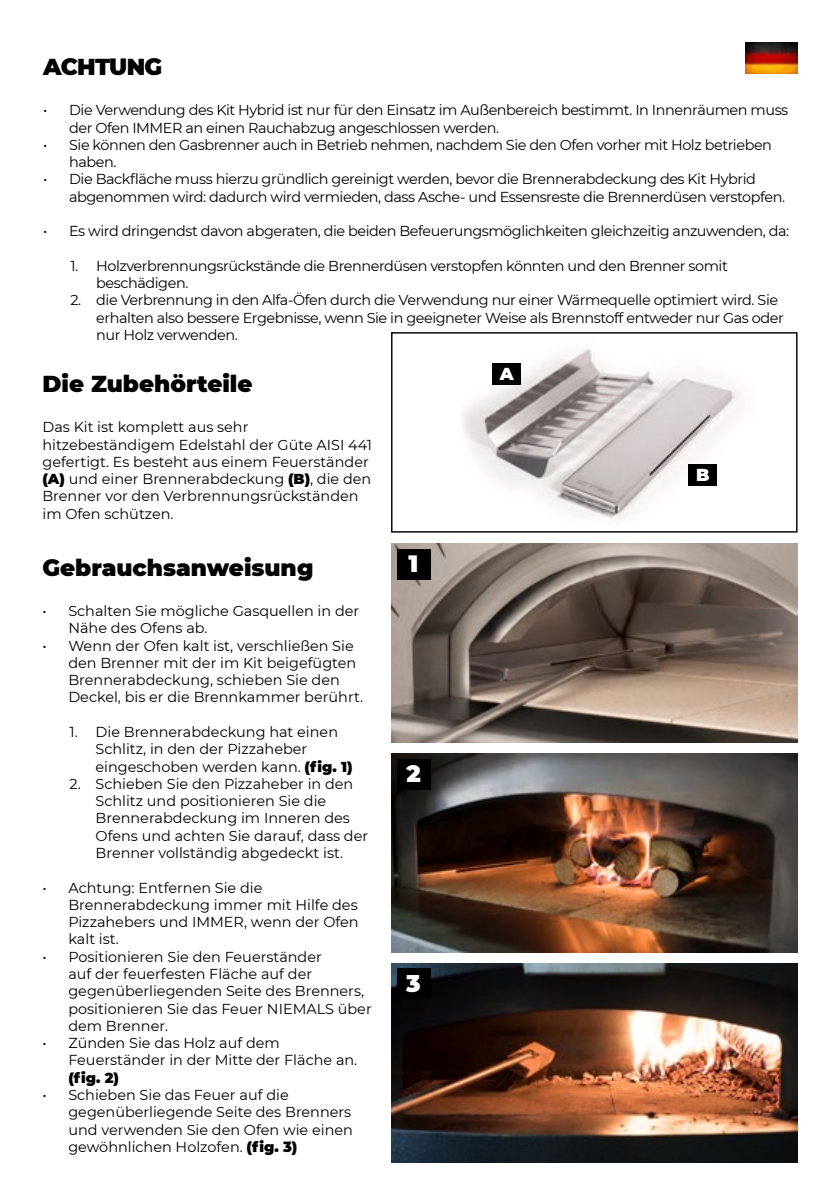
<style>
.page{position:relative;width:840px;height:1191px;background:#fff}
.page>*{position:absolute;margin:0;border:0;box-sizing:border-box;transform-origin:0 0}
.t1{font:900 23.6px "Montserrat";color:#fff}
.t2{font:900 23px "Montserrat";color:#000}
.t3{font:900 23px "Montserrat";letter-spacing:-.03em;color:#000}
.t4{font:900 17.2px "Montserrat";color:#fff}
.t5{font:14.4px/17.2px "Montserrat";letter-spacing:-.01em;color:#000}
.t6{font:14.4px/17.2px "Montserrat";letter-spacing:-.03em;color:#000}
.t7{font:900 14.4px "Montserrat";color:#000}
.s1{font-weight:900}
</style>
<div class="page">
<img style="left:745px;top:43px;width:52px;height:31px">
<img style="left:463px;top:349px;width:278px;height:170px">
<div style="left:391px;top:332px;width:406px;height:200px;border:1px solid #000"></div>
<div style="left:492px;top:364px;width:28px;height:21px;background:#000"></div>
<div style="left:688px;top:464px;width:28px;height:21px;background:#000"></div>
<img style="left:391px;top:543px;width:406px;height:199px">
<div style="left:396px;top:549px;width:34px;height:30px;background:#000"></div>
<img style="left:391px;top:753px;width:406px;height:199px">
<div style="left:396px;top:759px;width:34px;height:30px;background:#000"></div>
<img style="left:391px;top:963px;width:406px;height:199px">
<div style="left:396px;top:968px;width:34px;height:31px;background:#000"></div>
<h2 class="t3" style="left:43px;top:50px;width:121px">ACHTUNG</h2>
<p class="t6" style="left:69px;top:101px;width:720px;text-indent:-26px">• Die Verwendung des Kit Hybrid ist nur für den Einsatz im Außenbereich bestimmt. In Innenräumen muss der Ofen IMMER an einen Rauchabzug angeschlossen werden.</p>
<p class="t6" style="left:69px;top:136px;width:704px;text-indent:-26px">• Sie können den Gasbrenner auch in Betrieb nehmen, nachdem Sie den Ofen vorher mit Holz betrieben haben.</p>
<p class="t6" style="left:69px;top:170px;width:717px;text-indent:-26px">• Die Backfläche muss hierzu gründlich gereinigt werden, bevor die Brennerabdeckung des Kit Hybrid abgenommen wird: dadurch wird vermieden, dass Asche- und Essensreste die Brennerdüsen verstopfen.</p>
<p class="t6" style="left:43px;top:222px;width:747px">• Es wird dringendst davon abgeraten, die beiden Befeuerungsmöglichkeiten gleichzeitig anzuwenden, da:</p>
<p class="t6" style="left:96px;top:256px;width:632px;text-indent:-26px">1. Holzverbrennungsrückstände die Brennerdüsen verstopfen könnten und den Brenner somit beschädigen.</p>
<p class="t6" style="left:96px;top:291px;width:688px;text-indent:-26px">2. die Verbrennung in den Alfa-Öfen durch die Verwendung nur einer Wärmequelle optimiert wird. Sie erhalten also bessere Ergebnisse, wenn Sie in geeigneter Weise als Brennstoff entweder nur Gas oder nur Holz verwenden.</p>
<h2 class="t2" style="left:42px;top:367px;width:211px">Die Zubehörteile</h2>
<p class="t5" style="left:42px;top:418px;width:331px">Das Kit ist komplett aus sehr hitzebeständigem Edelstahl der Güte AISI 441 gefertigt. Es besteht aus einem Feuerständer <span class="s1">(A)</span> und einer Brennerabdeckung <span class="s1">(B)</span>, die den Brenner vor den Verbrennungsrückständen im Ofen schützen.</p>
<h2 class="t2" style="left:42px;top:551px;width:272px">Gebrauchsanweisung</h2>
<p class="t5" style="left:68px;top:602px;width:292px;text-indent:-26px">• Schalten Sie mögliche Gasquellen in der<br>Nähe des Ofens ab.</p>
<p class="t5" style="left:68px;top:636px;width:296px;text-indent:-26px">• Wenn der Ofen kalt ist, verschließen Sie den Brenner mit der im Kit beigefügten Brennerabdeckung, schieben Sie den Deckel, bis er die Brennkammer berührt.</p>
<p class="t5" style="left:95px;top:723px;width:258px;text-indent:-26px">1. Die Brennerabdeckung hat einen<br>Schlitz, in den der Pizzaheber eingeschoben werden kann. <span class="s1">(fig. 1)</span></p>
<p class="t5" style="left:95px;top:774px;width:274px;text-indent:-26px">2. Schieben Sie den Pizzaheber in den Schlitz und positionieren Sie die Brennerabdeckung im Inneren des Ofens und achten Sie darauf, dass der Brenner vollständig abgedeckt ist.</p>
<p class="t5" style="left:68px;top:878px;width:291px;text-indent:-26px">• Achtung: Entfernen Sie die<br>Brennerabdeckung immer mit Hilfe des<br>Pizzahebers und IMMER, wenn der Ofen kalt ist.</p>
<p class="t5" style="left:68px;top:947px;width:305px;text-indent:-26px">• Positionieren Sie den Feuerständer<br>auf der feuerfesten Fläche auf der gegenüberliegenden Seite des Brenners, positionieren Sie das Feuer NIEMALS über dem Brenner.</p>
<p class="t5" style="left:68px;top:1034px;width:290px;text-indent:-26px">• Zünden Sie das Holz auf dem<br>Feuerständer in der Mitte der Fläche an.</p>
<p class="t7" style="left:68px;top:1066px;width:52px">(fig. 2)</p>
<p class="t5" style="left:68px;top:1085px;width:286px;text-indent:-26px">• Schieben Sie das Feuer auf die gegenüberliegende Seite des Brenners und verwenden Sie den Ofen wie einen gewöhnlichen Holzofen. <span class="s1">(fig. 3)</span></p>
<h1 class="t1" style="left:408px;top:546px;width:11px">1</h1>
<h1 class="t1" style="left:406px;top:756px;width:16px">2</h1>
<h1 class="t1" style="left:406px;top:965px;width:16px">3</h1>
<p class="t4" style="left:499px;top:361px;width:15px">A</p>
<p class="t4" style="left:695px;top:462px;width:15px">B</p>
</div>
